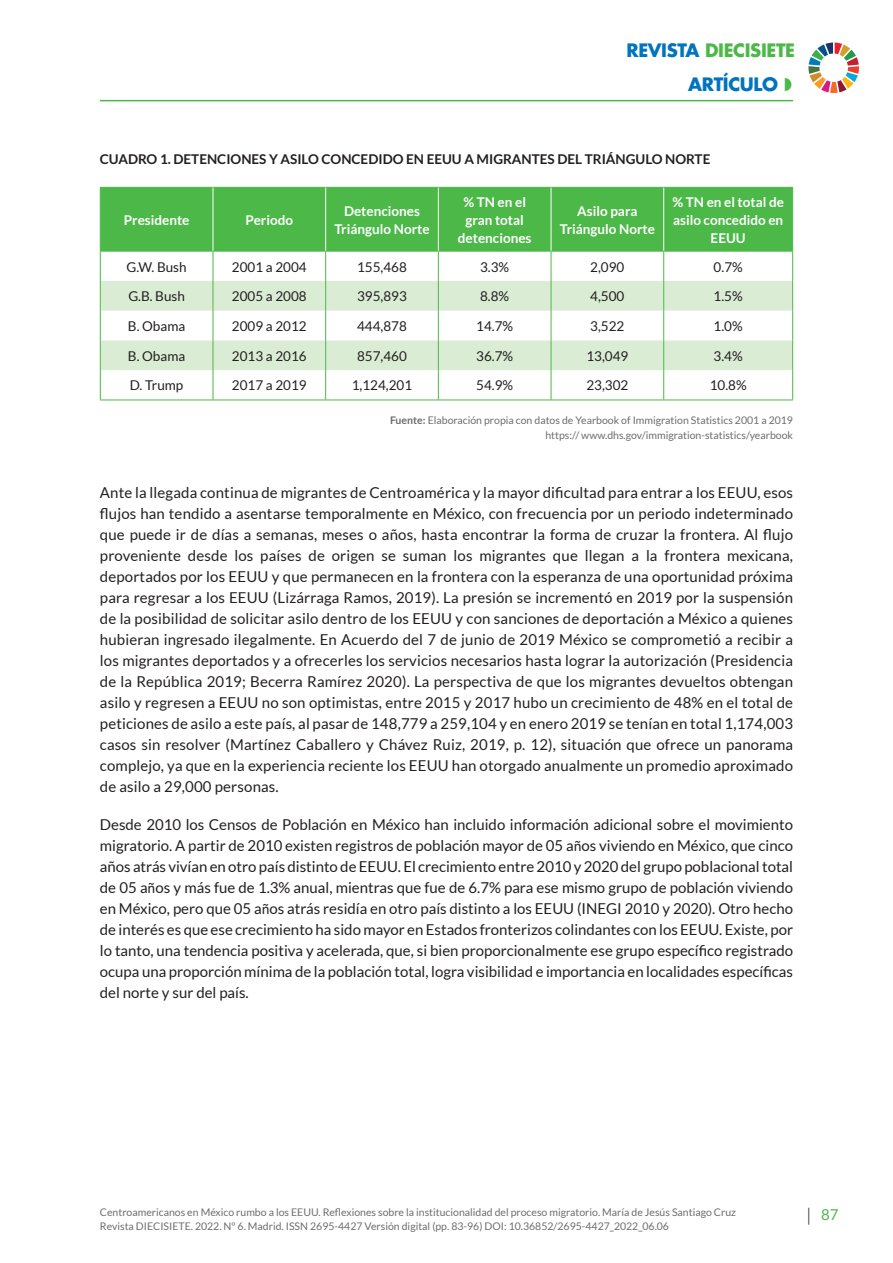
<style>
.page{position:relative;width:893px;height:1263px;background:#fff}
.page>*{position:absolute;margin:0;border:0;box-sizing:border-box;transform-origin:0 0}
.t1{font:700 18px/34px "Futura Std";letter-spacing:-.02em;color:#0074be}
.t2{font:15px/21px "Lato";color:#231f20;text-align:justify}
.t3{font:15px "Lato";color:#4cb848}
.t4{font:13.5px "Lato";color:#231f20}
.t5{font:700 13.5px/18px "Lato";color:#fff;text-align:center}
.t6{font:700 13.5px "Lato";color:#231f20}
.t7{font:10.5px/13.5px "Lato";color:#6c6d70}
.s1{color:#4cb848}
.s2{font-weight:700}
.s3{font-family:"Calibri"}
</style>
<div class="page">
<svg style="left:808px;top:1208px;width:1px;height:17px"></svg>
<hr style="left:100px;top:100px;width:693px;height:1px;background:#4cb848">
<svg style="left:808px;top:43px;width:51px;height:50px"></svg>
<div style="left:101px;top:188px;width:691px;height:63px;background:#4cb848"></div>
<svg style="left:101px;top:281px;width:691px;height:89px;fill:#daecd4"></svg>
<hr style="left:100px;top:187px;width:113px;height:1px;background:#4cb848">
<hr style="left:100px;top:188px;width:1px;height:63px;background:#4cb848">
<hr style="left:213px;top:187px;width:113px;height:1px;background:#4cb848">
<hr style="left:326px;top:187px;width:112px;height:1px;background:#4cb848">
<hr style="left:438px;top:187px;width:113px;height:1px;background:#4cb848">
<hr style="left:551px;top:187px;width:113px;height:1px;background:#4cb848">
<hr style="left:664px;top:187px;width:129px;height:1px;background:#4cb848">
<hr style="left:792px;top:188px;width:1px;height:63px;background:#4cb848">
<hr style="left:100px;top:251px;width:113px;height:1px;background:#4cb848">
<hr style="left:100px;top:251px;width:1px;height:30px;background:#4cb848">
<hr style="left:213px;top:251px;width:113px;height:1px;background:#4cb848">
<hr style="left:213px;top:251px;width:1px;height:30px;background:#4cb848">
<hr style="left:326px;top:251px;width:112px;height:1px;background:#4cb848">
<hr style="left:325px;top:251px;width:1px;height:30px;background:#4cb848">
<hr style="left:438px;top:251px;width:113px;height:1px;background:#4cb848">
<hr style="left:438px;top:251px;width:1px;height:30px;background:#4cb848">
<hr style="left:551px;top:251px;width:113px;height:1px;background:#4cb848">
<hr style="left:551px;top:251px;width:1px;height:30px;background:#4cb848">
<hr style="left:664px;top:251px;width:129px;height:1px;background:#4cb848">
<hr style="left:663px;top:251px;width:1px;height:30px;background:#4cb848">
<hr style="left:792px;top:251px;width:1px;height:30px;background:#4cb848">
<hr style="left:100px;top:281px;width:1px;height:30px;background:#4cb848">
<hr style="left:213px;top:281px;width:1px;height:30px;background:#4cb848">
<hr style="left:325px;top:281px;width:1px;height:30px;background:#4cb848">
<hr style="left:438px;top:281px;width:1px;height:30px;background:#4cb848">
<hr style="left:551px;top:281px;width:1px;height:30px;background:#4cb848">
<hr style="left:663px;top:281px;width:1px;height:30px;background:#4cb848">
<hr style="left:792px;top:281px;width:1px;height:30px;background:#4cb848">
<svg style="left:100px;top:311px;width:1px;height:29px"></svg>
<svg style="left:213px;top:311px;width:1px;height:29px"></svg>
<svg style="left:325px;top:311px;width:1px;height:29px"></svg>
<svg style="left:438px;top:311px;width:1px;height:29px"></svg>
<svg style="left:551px;top:311px;width:1px;height:29px"></svg>
<svg style="left:663px;top:311px;width:1px;height:29px"></svg>
<svg style="left:792px;top:311px;width:1px;height:29px"></svg>
<hr style="left:100px;top:340px;width:1px;height:30px;background:#4cb848">
<hr style="left:213px;top:340px;width:1px;height:30px;background:#4cb848">
<hr style="left:325px;top:340px;width:1px;height:30px;background:#4cb848">
<hr style="left:438px;top:340px;width:1px;height:30px;background:#4cb848">
<hr style="left:551px;top:340px;width:1px;height:30px;background:#4cb848">
<hr style="left:663px;top:340px;width:1px;height:30px;background:#4cb848">
<hr style="left:792px;top:340px;width:1px;height:30px;background:#4cb848">
<hr style="left:100px;top:370px;width:1px;height:30px;background:#4cb848">
<hr style="left:213px;top:370px;width:1px;height:30px;background:#4cb848">
<hr style="left:325px;top:370px;width:1px;height:30px;background:#4cb848">
<hr style="left:438px;top:370px;width:1px;height:30px;background:#4cb848">
<hr style="left:551px;top:370px;width:1px;height:30px;background:#4cb848">
<hr style="left:663px;top:370px;width:1px;height:30px;background:#4cb848">
<hr style="left:792px;top:370px;width:1px;height:30px;background:#4cb848">
<hr style="left:100px;top:400px;width:113px;height:1px;background:#4cb848">
<hr style="left:213px;top:400px;width:113px;height:1px;background:#4cb848">
<hr style="left:326px;top:400px;width:112px;height:1px;background:#4cb848">
<hr style="left:438px;top:400px;width:113px;height:1px;background:#4cb848">
<hr style="left:551px;top:400px;width:113px;height:1px;background:#4cb848">
<hr style="left:664px;top:400px;width:129px;height:1px;background:#4cb848">
<hr style="left:213px;top:188px;width:1px;height:63px;background:#fff">
<hr style="left:325px;top:188px;width:1px;height:63px;background:#fff">
<hr style="left:438px;top:188px;width:1px;height:63px;background:#fff">
<hr style="left:551px;top:188px;width:1px;height:63px;background:#fff">
<hr style="left:663px;top:188px;width:1px;height:63px;background:#fff">
<p class="t1" style="left:688px;top:33px;width:109px;text-indent:-62px">REVISTA <span class="s1">DIECISIETE<br></span>ARTÍCULO</p>
<p class="t6" style="left:100px;top:151px;width:612px">CUADRO 1. DETENCIONES Y ASILO CONCEDIDO EN EEUU A MIGRANTES DEL TRIÁNGULO NORTE</p>
<p class="t5" style="left:124px;top:211px;width:67px">Presidente</p>
<p class="t5" style="left:245px;top:211px;width:49px">Periodo</p>
<p class="t5" style="left:334px;top:202px;width:97px">Detenciones<br>Triángulo Norte</p>
<p class="t5" style="left:458px;top:193px;width:75px">% TN en el gran total detenciones</p>
<p class="t5" style="left:560px;top:202px;width:97px">Asilo para<br>Triángulo Norte</p>
<p class="t5" style="left:672px;top:193px;width:113px">% TN en el total de asilo concedido en<br>EEUU</p>
<p class="t4" style="left:127px;top:259px;width:61px">G.W. Bush</p>
<p class="t4" style="left:232px;top:259px;width:76px">2001 a 2004</p>
<p class="t4" style="left:357px;top:259px;width:51px">155,468</p>
<p class="t4" style="left:480px;top:259px;width:31px">3.3%</p>
<p class="t4" style="left:590px;top:259px;width:36px">2,090</p>
<p class="t4" style="left:714px;top:259px;width:31px">0.7%</p>
<p class="t4" style="left:128px;top:289px;width:58px">G.B. Bush</p>
<p class="t4" style="left:232px;top:289px;width:76px">2005 a 2008</p>
<p class="t4" style="left:357px;top:289px;width:51px">395,893</p>
<p class="t4" style="left:480px;top:289px;width:31px">8.8%</p>
<p class="t4" style="left:590px;top:289px;width:36px">4,500</p>
<p class="t4" style="left:714px;top:289px;width:31px">1.5%</p>
<p class="t4" style="left:128px;top:319px;width:59px">B. Obama</p>
<p class="t4" style="left:232px;top:319px;width:76px">2009 a 2012</p>
<p class="t4" style="left:357px;top:319px;width:51px">444,878</p>
<p class="t4" style="left:476px;top:319px;width:38px">14.7%</p>
<p class="t4" style="left:590px;top:319px;width:36px">3,522</p>
<p class="t4" style="left:714px;top:319px;width:31px">1.0%</p>
<p class="t4" style="left:128px;top:348px;width:59px">B. Obama</p>
<p class="t4" style="left:232px;top:348px;width:76px">2013 a 2016</p>
<p class="t4" style="left:357px;top:348px;width:51px">857,460</p>
<p class="t4" style="left:476px;top:348px;width:38px">36.7%</p>
<p class="t4" style="left:586px;top:348px;width:44px">13,049</p>
<p class="t4" style="left:714px;top:348px;width:31px">3.4%</p>
<p class="t4" style="left:130px;top:378px;width:55px">D. Trump</p>
<p class="t4" style="left:232px;top:378px;width:76px">2017 a 2019</p>
<p class="t4" style="left:352px;top:378px;width:62px">1,124,201</p>
<p class="t4" style="left:476px;top:378px;width:38px">54.9%</p>
<p class="t4" style="left:586px;top:378px;width:44px">23,302</p>
<p class="t4" style="left:710px;top:378px;width:38px">10.8%</p>
<p class="t7" style="left:390px;top:413px;width:404px;line-height:15px;text-align:right"><span class="s2">Fuente:</span> Elaboración propia con datos de Yearbook of Immigration Statistics 2001 a 2019 https:// www.dhs.gov/immigration-statistics/yearbook</p>
<p class="t2" style="left:100px;top:482px;width:695px">Ante la llegada continua de migrantes de Centroamérica y la mayor dificultad para entrar a los EEUU, esos flujos han tendido a asentarse temporalmente en México, con frecuencia por un periodo indeterminado que puede ir de días a semanas, meses o años, hasta encontrar la forma de cruzar la frontera. Al flujo proveniente desde los países de origen se suman los migrantes que llegan a la frontera mexicana, deportados por los EEUU y que permanecen en la frontera con la esperanza de una oportunidad próxima para regresar a los EEUU (Lizárraga Ramos, 2019). La presión se incrementó en 2019 por la suspensión de la posibilidad de solicitar asilo dentro de los EEUU y con sanciones de deportación a México a quienes hubieran ingresado ilegalmente. En Acuerdo del 7 de junio de 2019 México se comprometió a recibir a los migrantes deportados y a ofrecerles los servicios necesarios hasta lograr la autorización (Presidencia de la República 2019; Becerra Ramírez 2020). La perspectiva de que los migrantes devueltos obtengan asilo y regresen a EEUU no son optimistas, entre 2015 y 2017 hubo un crecimiento de 48% en el total de peticiones de asilo a este país, al pasar de 148,779 a 259,104 y en enero 2019 se tenían en total 1,174,003 casos sin resolver (Martínez Caballero y Chávez Ruiz, 2019, p. 12), situación que ofrece un panorama complejo, ya que en la experiencia reciente los EEUU han otorgado anualmente un promedio aproximado de asilo a 29,000 personas.</p>
<p class="t2" style="left:100px;top:814px;width:695px">Desde 2010 los Censos de Población en México han incluido información adicional sobre el movimiento migratorio. A partir de 2010 existen registros de población mayor de 05 a<span class="s3">ñ</span>os viviendo en México, que cinco años atrás vivían en otro país distinto de EEUU. El crecimiento entre 2010 y 2020 del grupo poblacional total de 05 a<span class="s3">ñ</span>os y más fue de 1.3% anual, mientras que fue de 6.7% para ese mismo grupo de población viviendo en México, pero que 05 a<span class="s3">ñ</span>os atrás residía en otro país distinto a los EEUU (INEGI 2010 y 2020). Otro hecho de interés es que ese crecimiento ha sido mayor en Estados fronterizos colindantes con los EEUU. Existe, por lo tanto, una tendencia positiva y acelerada, que, si bien proporcionalmente ese grupo específico registrado ocupa una proporción mínima de la población total, logra visibilidad e importancia en localidades específicas del norte y sur del país.</p>
<p class="t7" style="left:100px;top:1205px;width:638px">Centroamericanos en México rumbo a los EEUU. Reflexiones sobre la institucionalidad del proceso migratorio. María de Jesús Santiago Cruz<br>Revista DIECISIETE. 2022. Nº 6. Madrid. ISSN 2695-4427 Versión digital (pp. 83-96) DOI: 10.36852/2695-4427_2022_06.06</p>
<p class="t3" style="left:821px;top:1206px;width:19px">87</p>
</div>
